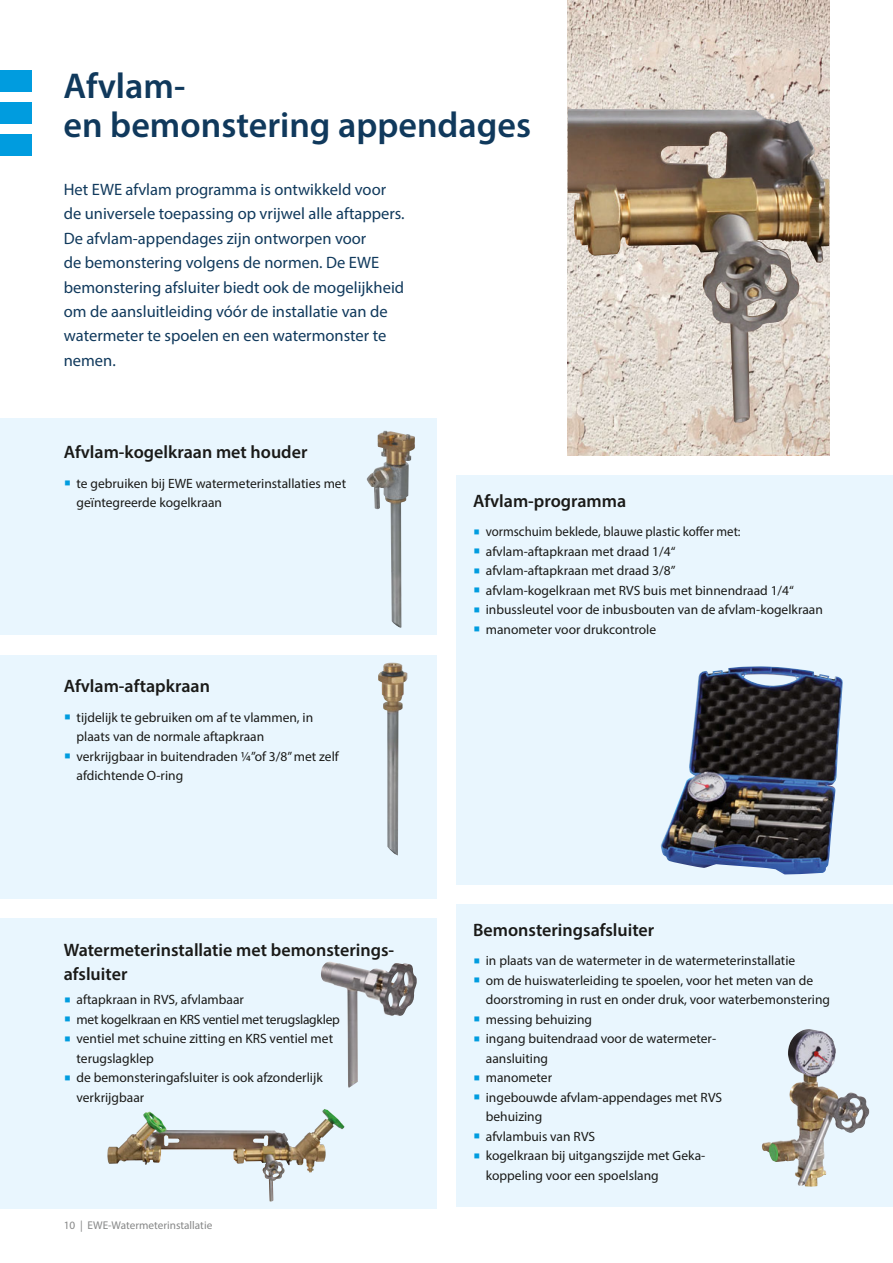
<style>
.page{position:relative;width:893px;height:1263px;background:#fff}
.page>*{position:absolute;margin:0;border:0;box-sizing:border-box;transform-origin:0 0}
.HL1_24_26pt{font:600 36px/39px "Myriad Pro";color:#10395c}
.HL3_12_16_25pt_schwa{font:600 18px/24.3px "Myriad Pro";color:#1a1a18}
.Intro_11_16_25pt{font:16.5px/24.3px "Myriad Pro";color:#10395c}
.t1{font:13.5px/19.5px "Myriad Pro";color:#1a1a18}
.t2{font:13.5px "Myriad Pro";letter-spacing:-.02em;color:#1a1a18}
.t3{font:13.5px "Myriad Pro";color:#1a1a18;scale:.95 1}
.t4{font:11.25px "Myriad Pro";color:#868787}
</style>
<div class="page">
<div style="left:0;top:918px;width:437px;height:290px;background:#e9f6fe"></div>
<img style="left:568px;top:0;width:261px;height:456px">
<div style="left:0;top:418px;width:437px;height:217px;background:#e9f6fe"></div>
<div style="left:456px;top:904px;width:437px;height:303px;background:#e9f6fe"></div>
<div style="left:0;top:71px;width:32px;height:21px;background:#009cdf"></div>
<div style="left:0;top:103px;width:32px;height:21px;background:#009cdf"></div>
<div style="left:0;top:135px;width:32px;height:21px;background:#009cdf"></div>
<div style="left:456px;top:475px;width:437px;height:410px;background:#e9f6fe"></div>
<img style="left:367px;top:431px;width:48px;height:197px">
<div style="left:0;top:655px;width:437px;height:244px;background:#e9f6fe"></div>
<img style="left:378px;top:663px;width:29px;height:193px">
<img style="left:661px;top:666px;width:182px;height:208px">
<img style="left:107px;top:1110px;width:221px;height:91px">
<img style="left:321px;top:961px;width:96px;height:127px">
<img style="left:762px;top:1029px;width:107px;height:157px">
<img style="left:568px;top:109px;width:261px;height:314px">
<p class="HL1_24_26pt" style="left:64px;top:65px;width:469px">Afvlam-<br>en bemonstering appendages</p>
<p class="Intro_11_16_25pt" style="left:64px;top:177px;width:342px">Het EWE afvlam programma is ontwikkeld voor de universele toepassing op vrijwel alle aftappers.<br>De afvlam-appendages zijn ontworpen voor<br>de bemonstering volgens de normen. De EWE bemonstering afsluiter biedt ook de mogelijkheid om de aansluitleiding vóór de installatie van de watermeter te spoelen en een watermonster te nemen.</p>
<p class="HL3_12_16_25pt_schwa" style="left:64px;top:440px;width:245px">Afvlam-kogelkraan met houder</p>
<p class="t1" style="left:77px;top:473px;width:271px">te gebruiken bij EWE watermeterinstallaties met geïntegreerde kogelkraan</p>
<p class="HL3_12_16_25pt_schwa" style="left:64px;top:674px;width:148px">Afvlam-aftapkraan</p>
<p class="t1" style="left:77px;top:707px;width:238px">tijdelijk te gebruiken om af te vlammen, in plaats van de normale aftapkraan</p>
<p class="t1" style="left:77px;top:746px;width:264px">verkrijgbaar in buitendraden ¼”of 3/8” met zelf afdichtende O-ring</p>
<p class="HL3_12_16_25pt_schwa" style="left:64px;top:937px;width:332px">Watermeterinstallatie met bemonsterings&shy;afsluiter</p>
<p class="t1" style="left:77px;top:990px;width:169px">aftapkraan in RVS, afvlambaar</p>
<p class="t2" style="left:77px;top:1011px;width:265px">met kogelkraan en KRS ventiel met terugslagklep</p>
<p class="t1" style="left:77px;top:1029px;width:258px">ventiel met schuine zitting en KRS ventiel met terugslagklep</p>
<p class="t1" style="left:77px;top:1068px;width:248px">de bemonsteringafsluiter is ook afzonderlijk verkrijgbaar</p>
<p class="t4" style="left:64px;top:1218px;width:150px">10 | EWE-Watermeterinstallatie</p>
<p class="HL3_12_16_25pt_schwa" style="left:473px;top:488px;width:155px">Afvlam-programma</p>
<p class="t3" style="left:486px;top:523px;width:270px">vormschuim beklede, blauwe plastic koffer met:</p>
<p class="t1" style="left:486px;top:541px;width:191px">afvlam-aftapkraan met draad 1/4“</p>
<p class="t1" style="left:486px;top:561px;width:191px">afvlam-aftapkraan met draad 3/8”</p>
<p class="t1" style="left:486px;top:580px;width:310px">afvlam-kogelkraan met RVS buis met binnendraad 1/4“</p>
<p class="t1" style="left:486px;top:600px;width:339px">inbussleutel voor de inbusbouten van de afvlam-kogelkraan</p>
<p class="t1" style="left:486px;top:619px;width:172px">manometer voor drukcontrole</p>
<p class="HL3_12_16_25pt_schwa" style="left:473px;top:917px;width:183px">Bemonsteringsafsluiter</p>
<p class="t1" style="left:486px;top:951px;width:311px">in plaats van de watermeter in de watermeterinstallatie</p>
<p class="t1" style="left:486px;top:970px;width:346px">om de huiswaterleiding te spoelen, voor het meten van de doorstroming in rust en onder druk, voor waterbemonstering</p>
<p class="t1" style="left:486px;top:1009px;width:108px">messing behuizing</p>
<p class="t1" style="left:486px;top:1029px;width:232px">ingang buitendraad voor de watermeter&shy;aansluiting</p>
<p class="t1" style="left:486px;top:1068px;width:68px">manometer</p>
<p class="t1" style="left:486px;top:1087px;width:238px">ingebouwde afvlam-appendages met RVS behuizing</p>
<p class="t1" style="left:486px;top:1126px;width:111px">afvlambuis van RVS</p>
<p class="t1" style="left:486px;top:1146px;width:221px">kogelkraan bij uitgangszijde met Geka&shy;koppeling voor een spoelslang</p>
</div>
